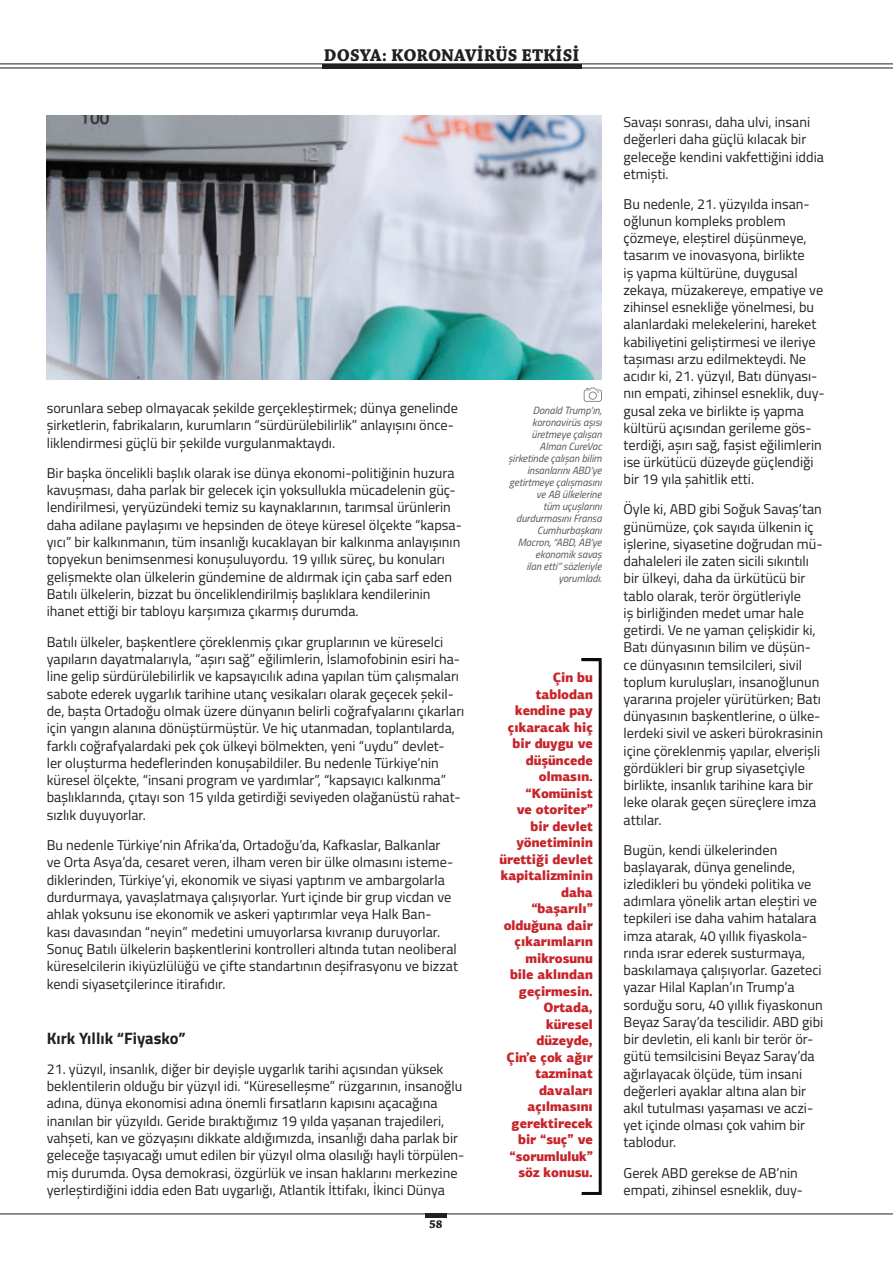
<style>
.page{position:relative;width:893px;height:1263px;background:#fff}
.page>*{position:absolute;margin:0;border:0;box-sizing:border-box;transform-origin:0 0}
.t1{font:700 18px "Chaparral Pro";color:#231f20}
.t2{font:700 16.5px "Titillium Web";color:#231f20}
.t3{font:14.25px/17.2px "Titillium Web";color:#231f20}
.t4{font:900 13.5px/16.5px "PF Agora Sans Pro";color:#c7252b;text-align:right;scale:.95 1}
.t5{font:700 12px "Chaparral Pro";color:#231f20}
.t6{font:italic 10.5px/12px "Titillium Web";color:#505252;text-align:right}
</style>
<div class="page">
<img style="left:47px;top:116px;width:555px;height:263px">
<svg style="left:581px;top:658px;width:21px;height:537px"></svg>
<svg style="left:584px;top:388px;width:18px;height:14px"></svg>
<hr style="left:425px;top:1214px;width:21px;height:4px;background:#231f20">
<hr style="left:0;top:1214px;width:893px;height:1px;background:#231f20">
<hr style="left:0;top:64px;width:893px;height:1px;background:#231f20">
<hr style="left:0;top:68px;width:893px;height:1px;background:#231f20">
<hr style="left:322px;top:64px;width:260px;height:4px;background:#231f20">
<p class="t1" style="left:324px;top:44px;width:257px">DOSYA: KORONAVİRÜS ETKİSİ</p>
<p class="t3" style="left:47px;top:399px;width:413px">sorunlara sebep olmayacak şekilde gerçekleştirmek; dünya genelinde şirketlerin, fabrikaların, kurumların “sürdürülebilirlik” anlayışını önce&shy;liklendirmesi güçlü bir şekilde vurgulanmaktaydı.</p>
<p class="t3" style="left:47px;top:463px;width:417px">Bir başka öncelikli başlık olarak ise dünya ekonomi-politiğinin huzura kavuşması, daha parlak bir gelecek için yoksullukla mücadelenin güç&shy;lendirilmesi, yeryüzündeki temiz su kaynaklarının, tarımsal ürünlerin daha adilane paylaşımı ve hepsinden de öteye küresel ölçekte “kapsa&shy;yıcı” bir kalkınmanın, tüm insanlığı kucaklayan bir kalkınma anlayışının topyekun benimsenmesi konuşuluyordu. 19 yıllık süreç, bu konuları gelişmekte olan ülkelerin gündemine de aldırmak için çaba sarf eden Batılı ülkelerin, bizzat bu önceliklendirilmiş başlıklara kendilerinin ihanet ettiği bir tabloyu karşımıza çıkarmış durumda.</p>
<p class="t3" style="left:47px;top:632px;width:419px">Batılı ülkeler, başkentlere çöreklenmiş çıkar gruplarının ve küreselci yapıların dayatmalarıyla, “aşırı sağ” eğilimlerin, İslamofobinin esiri ha&shy;line gelip sürdürülebilirlik ve kapsayıcılık adına yapılan tüm çalışmaları sabote ederek uygarlık tarihine utanç vesikaları olarak geçecek şekil&shy;de, başta Ortadoğu olmak üzere dünyanın belirli coğrafyalarını çıkarları için yangın alanına dönüştürmüştür. Ve hiç utanmadan, toplantılarda, farklı coğrafyalardaki pek çok ülkeyi bölmekten, yeni “uydu” devlet-<br>ler oluşturma hedeflerinden konuşabildiler. Bu nedenle Türkiye’nin küresel ölçekte, “insani program ve yardımlar”, “kapsayıcı kalkınma” başlıklarında, çıtayı son 15 yılda getirdiği seviyeden olağanüstü rahat&shy;sızlık duyuyorlar.</p>
<p class="t3" style="left:47px;top:835px;width:413px">Bu nedenle Türkiye’nin Afrika’da, Ortadoğu’da, Kafkaslar, Balkanlar<br>ve Orta Asya’da, cesaret veren, ilham veren bir ülke olmasını isteme&shy;diklerinden, Türkiye’yi, ekonomik ve siyasi yaptırım ve ambargolarla durdurmaya, yavaşlatmaya çalışıyorlar. Yurt içinde bir grup vicdan ve ahlak yoksunu ise ekonomik ve askeri yaptırımlar veya Halk Ban&shy;kası davasından “neyin” medetini umuyorlarsa kıvranıp duruyorlar.<br>Sonuç Batılı ülkelerin başkentlerini kontrolleri altında tutan neoliberal küreselcilerin ikiyüzlülüğü ve çifte standartının deşifrasyonu ve bizzat kendi siyasetçilerince itirafıdır.</p>
<p class="t2" style="left:47px;top:1025px;width:141px">Kırk Yıllık “Fiyasko”</p>
<p class="t3" style="left:47px;top:1059px;width:419px">21. yüzyıl, insanlık, diğer bir deyişle uygarlık tarihi açısından yüksek beklentilerin olduğu bir yüzyıl idi. “Küreselleşme” rüzgarının, insanoğlu adına, dünya ekonomisi adına önemli fırsatların kapısını açacağına inanılan bir yüzyıldı. Geride bıraktığımız 19 yılda yaşanan trajedileri, vahşeti, kan ve gözyaşını dikkate aldığımızda, insanlığı daha parlak bir geleceğe taşıyacağı umut edilen bir yüzyıl olma olasılığı hayli törpülen&shy;miş durumda. Oysa demokrasi, özgürlük ve insan haklarını merkezine yerleştirdiğini iddia eden Batı uygarlığı, Atlantik İttifakı, İkinci Dünya</p>
<p class="t5" style="left:429px;top:1217px;width:15px">58</p>
<p class="t6" style="left:508px;top:403px;width:95px">Donald Trump’ın, koronavirüs aşısı üretmeye çalışan<br>Alman CureVac şirketinde çalışan bilim insanlarını ABD’ye getirtmeye çalışmasını ve AB ülkelerine<br>tüm uçuşlarını durdurmasını Fransa<br>Cumhurbaşkanı<br>Macron, “ABD, AB’ye ekonomik savaş<br>ilan etti” sözleriyle yorumladı.</p>
<p class="t4" style="left:499px;top:669px;width:100px">Çin bu tablodan kendine pay çıkaracak hiç bir duygu ve düşüncede olmasın. “Komünist<br>ve otoriter” bir devlet yönetiminin ürettiği devlet kapitalizminin daha “başarılı” olduğuna dair çıkarımların mikrosunu bile aklından geçirmesin.<br>Ortada, küresel düzeyde,<br>Çin’e çok ağır tazminat davaları açılmasını gerektirecek bir “suç” ve “sorumluluk” söz konusu.</p>
<p class="t3" style="left:623px;top:113px;width:202px">Savaşı sonrası, daha ulvi, insani değerleri daha güçlü kılacak bir geleceğe kendini vakfettiğini iddia etmişti.</p>
<p class="t3" style="left:623px;top:194px;width:203px">Bu nedenle, 21. yüzyılda insan&shy;oğlunun kompleks problem çözmeye, eleştirel düşünmeye, tasarım ve inovasyona, birlikte<br>iş yapma kültürüne, duygusal zekaya, müzakereye, empatiye ve zihinsel esnekliğe yönelmesi, bu alanlardaki melekelerini, hareket kabiliyetini geliştirmesi ve ileriye taşıması arzu edilmekteydi. Ne acıdır ki, 21. yüzyıl, Batı dünyası&shy;nın empati, zihinsel esneklik, duy&shy;gusal zeka ve birlikte iş yapma kültürü açısından gerileme gös&shy;terdiği, aşırı sağ, faşist eğilimlerin ise ürkütücü düzeyde güçlendiği bir 19 yıla şahitlik etti.</p>
<p class="t3" style="left:623px;top:500px;width:201px">Öyle ki, ABD gibi Soğuk Savaş’tan günümüze, çok sayıda ülkenin iç işlerine, siyasetine doğrudan mü&shy;dahaleleri ile zaten sicili sıkıntılı bir ülkeyi, daha da ürkütücü bir tablo olarak, terör örgütleriyle<br>iş birliğinden medet umar hale getirdi. Ve ne yaman çelişkidir ki, Batı dünyasının bilim ve düşün&shy;ce dünyasının temsilcileri, sivil toplum kuruluşları, insanoğlunun yararına projeler yürütürken; Batı dünyasının başkentlerine, o ülke&shy;lerdeki sivil ve askeri bürokrasinin içine çöreklenmiş yapılar, elverişli gördükleri bir grup siyasetçiyle birlikte, insanlık tarihine kara bir leke olarak geçen süreçlere imza attılar.</p>
<p class="t3" style="left:623px;top:840px;width:201px">Bugün, kendi ülkelerinden başlayarak, dünya genelinde, izledikleri bu yöndeki politika ve adımlara yönelik artan eleştiri ve tepkileri ise daha vahim hatalara imza atarak, 40 yıllık fiyaskola&shy;rında ısrar ederek susturmaya, baskılamaya çalışıyorlar. Gazeteci yazar Hilal Kaplan’ın Trump’a sorduğu soru, 40 yıllık fiyaskonun<br>Beyaz Saray’da tescilidir. ABD gibi bir devletin, eli kanlı bir terör ör&shy;gütü temsilcisini Beyaz Saray’da ağırlayacak ölçüde, tüm insani değerleri ayaklar altına alan bir akıl tutulması yaşaması ve aczi&shy;yet içinde olması çok vahim bir tablodur.</p>
<p class="t3" style="left:623px;top:1163px;width:181px">Gerek ABD gerekse de AB’nin empati, zihinsel esneklik, duy-</p>
</div>
